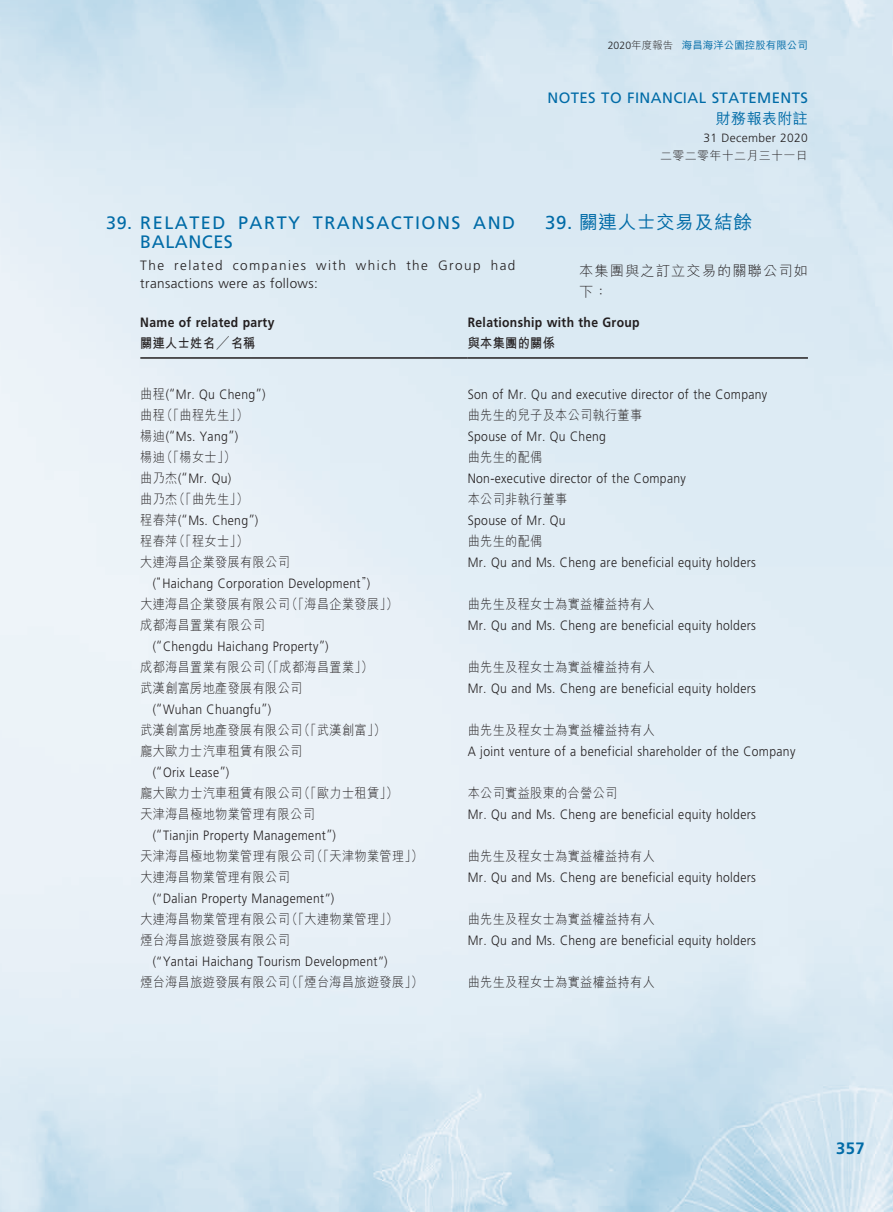
<style>
.page{position:relative;width:893px;height:1212px;background:#fff}
.page>*{position:absolute;margin:0;border:0;box-sizing:border-box;transform-origin:0 0}
.t1{font:500 18.75px "M Hei HK";letter-spacing:.03em;color:#006ba7}
.t2{font:18px/19.5px "Frutiger LT Std";letter-spacing:.085em;color:#006ba7}
.t3{font:700 16.5px "Frutiger LT Std";color:#006ba7}
.t4{font:15px "Frutiger LT Std";letter-spacing:.03em;color:#006ba7}
.t5{font:500 15px "M Hei HK";letter-spacing:.03em;color:#006ba7}
.t6{font:300 14.25px/21px "M Hei HK";letter-spacing:.075em;color:#231f20}
.t7{font:300 13.5px "Frutiger LT Std";letter-spacing:.03em;color:#231f20;scale:.9 1}
.t8{font:300 13.5px "M Hei HK";letter-spacing:.03em;color:#231f20;scale:.9 1}
.t9{font:300 13.5px/18px "Frutiger LT Std";letter-spacing:.11em;color:#231f20}
.t10{font:700 13.5px "Frutiger LT Std";letter-spacing:.03em;color:#231f20;scale:.9 1}
.t11{font:700 13.5px "M Hei HK";letter-spacing:.03em;color:#231f20;scale:.9 1}
.t12{font:300 12px "Frutiger LT Std";letter-spacing:.03em;color:#231f20}
.t13{font:300 12px "M Hei HK";letter-spacing:.03em;color:#231f20}
.t14{font:500 10.5px "M Hei HK";color:#006ba7}
.s1{font-family:"Frutiger LT Std";font-weight:300;color:#231f20}
.s2{font-weight:300;color:#231f20}
.s3{font-family:"Frutiger LT Std";font-weight:400}
.s4{font-family:"M Hei HK"}
</style>
<div class="page">
<hr style="left:140px;top:357px;width:328px;height:2px;background:#231f20">
<hr style="left:468px;top:357px;width:340px;height:2px;background:#231f20">
<p class="t14" style="left:608px;top:37px;width:202px"><span class="s1">2020</span><span class="s2">年度報告</span> 海昌海洋公園控股有限公司</p>
<p class="t4" style="left:547px;top:89px;width:262px">NOTES TO FINANCIAL STATEMENTS</p>
<p class="t5" style="left:716px;top:107px;width:94px">財務報表附註</p>
<p class="t12" style="left:704px;top:131px;width:106px">31 December 2020</p>
<p class="t13" style="left:660px;top:149px;width:149px">二零二零年十二月三十一日</p>
<h1 class="t1" style="left:545px;top:209px;width:208px"><span class="s3">39.</span> 關連人士交易及結餘</h1>
<p class="t6" style="left:579px;top:260px;width:230px">本集團與之訂立交易的關聯公司如下：</p>
<h2 class="t2" style="left:140px;top:213px;width:376px;text-indent:-34px">39. RELATED PARTY TRANSACTIONS AND<br>BALANCES</h2>
<p class="t9" style="left:140px;top:257px;width:377px">The related companies with which the Group had transactions were as follows:</p>
<p class="t10" style="left:140px;top:315px;width:150px">Name of related party</p>
<p class="t10" style="left:468px;top:315px;width:192px">Relationship with the Group</p>
<p class="t11" style="left:140px;top:334px;width:129px">關連人士姓名╱名稱</p>
<p class="t11" style="left:468px;top:334px;width:98px">與本集團的關係</p>
<p class="t7" style="left:140px;top:387px;width:140px"><span class="s4">曲程</span>(“Mr. Qu Cheng”)</p>
<p class="t7" style="left:468px;top:387px;width:334px">Son of Mr. Qu and executive director of the Company</p>
<p class="t8" style="left:140px;top:408px;width:121px">曲程（「曲程先生」）</p>
<p class="t8" style="left:468px;top:408px;width:195px">曲先生的兒子及本公司執行董事</p>
<p class="t7" style="left:140px;top:429px;width:110px"><span class="s4">楊迪</span>(“Ms. Yang”)</p>
<p class="t7" style="left:468px;top:429px;width:155px">Spouse of Mr. Qu Cheng</p>
<p class="t8" style="left:140px;top:450px;width:107px">楊迪（「楊女士」）</p>
<p class="t8" style="left:468px;top:450px;width:84px">曲先生的配偶</p>
<p class="t7" style="left:140px;top:471px;width:103px"><span class="s4">曲乃杰</span>(“Mr. Qu)</p>
<p class="t7" style="left:468px;top:471px;width:244px">non-executive director of the Company</p>
<p class="t8" style="left:140px;top:492px;width:121px">曲乃杰（「曲先生」）</p>
<p class="t8" style="left:468px;top:492px;width:112px">本公司非執行董事</p>
<p class="t7" style="left:140px;top:513px;width:133px"><span class="s4">程春萍</span>(“Ms. Cheng”)</p>
<p class="t7" style="left:468px;top:513px;width:110px">Spouse of Mr. Qu</p>
<p class="t8" style="left:140px;top:534px;width:121px">程春萍（「程女士」）</p>
<p class="t8" style="left:468px;top:534px;width:84px">曲先生的配偶</p>
<p class="t8" style="left:140px;top:555px;width:168px">大連海昌企業發展有限公司</p>
<p class="t7" style="left:468px;top:555px;width:322px">Mr. Qu and Ms. Cheng are beneficial equity holders</p>
<p class="t7" style="left:150px;top:576px;width:250px">(<span class="s4">“</span>Haichang Corporation Development<span class="s4">”</span>)</p>
<p class="t8" style="left:140px;top:597px;width:288px">大連海昌企業發展有限公司（「海昌企業發展」）</p>
<p class="t8" style="left:468px;top:597px;width:209px">曲先生及程女士為實益權益持有人</p>
<p class="t8" style="left:140px;top:618px;width:140px">成都海昌置業有限公司</p>
<p class="t7" style="left:468px;top:618px;width:322px">Mr. Qu and Ms. Cheng are beneficial equity holders</p>
<p class="t7" style="left:153px;top:639px;width:197px">(“Chengdu Haichang Property”)</p>
<p class="t8" style="left:140px;top:660px;width:260px">成都海昌置業有限公司（「成都海昌置業」）</p>
<p class="t8" style="left:468px;top:660px;width:209px">曲先生及程女士為實益權益持有人</p>
<p class="t8" style="left:140px;top:681px;width:182px">武漢創富房地產發展有限公司</p>
<p class="t7" style="left:468px;top:681px;width:322px">Mr. Qu and Ms. Cheng are beneficial equity holders</p>
<p class="t7" style="left:153px;top:702px;width:133px">(“Wuhan Chuangfu”)</p>
<p class="t8" style="left:140px;top:723px;width:274px">武漢創富房地產發展有限公司（「武漢創富」）</p>
<p class="t8" style="left:468px;top:723px;width:209px">曲先生及程女士為實益權益持有人</p>
<p class="t8" style="left:140px;top:744px;width:182px">龐大歐力士汽車租賃有限公司</p>
<p class="t7" style="left:468px;top:744px;width:365px">A joint venture of a beneficial shareholder of the Company</p>
<p class="t7" style="left:153px;top:765px;width:86px">(“Orix lease”)</p>
<p class="t8" style="left:140px;top:786px;width:288px">龐大歐力士汽車租賃有限公司（「歐力士租賃」）</p>
<p class="t8" style="left:468px;top:786px;width:168px">本公司實益股東的合營公司</p>
<p class="t8" style="left:140px;top:807px;width:195px">天津海昌極地物業管理有限公司</p>
<p class="t7" style="left:468px;top:807px;width:322px">Mr. Qu and Ms. Cheng are beneficial equity holders</p>
<p class="t7" style="left:153px;top:828px;width:205px">(“Tianjin Property Management”)</p>
<p class="t8" style="left:140px;top:849px;width:316px">天津海昌極地物業管理有限公司（「天津物業管理」）</p>
<p class="t8" style="left:468px;top:849px;width:209px">曲先生及程女士為實益權益持有人</p>
<p class="t8" style="left:140px;top:870px;width:168px">大連海昌物業管理有限公司</p>
<p class="t7" style="left:468px;top:870px;width:322px">Mr. Qu and Ms. Cheng are beneficial equity holders</p>
<p class="t7" style="left:153px;top:891px;width:203px">(“Dalian Property Management”)</p>
<p class="t8" style="left:140px;top:912px;width:288px">大連海昌物業管理有限公司（「大連物業管理」）</p>
<p class="t8" style="left:468px;top:912px;width:209px">曲先生及程女士為實益權益持有人</p>
<p class="t8" style="left:140px;top:933px;width:168px">煙台海昌旅遊發展有限公司</p>
<p class="t7" style="left:468px;top:933px;width:322px">Mr. Qu and Ms. Cheng are beneficial equity holders</p>
<p class="t7" style="left:153px;top:954px;width:262px">(“Yantai Haichang Tourism Development”)</p>
<p class="t8" style="left:140px;top:975px;width:316px">煙台海昌旅遊發展有限公司（「煙台海昌旅遊發展」）</p>
<p class="t8" style="left:468px;top:975px;width:209px">曲先生及程女士為實益權益持有人</p>
<p class="t3" style="left:836px;top:1139px;width:30px">357</p>
</div>
